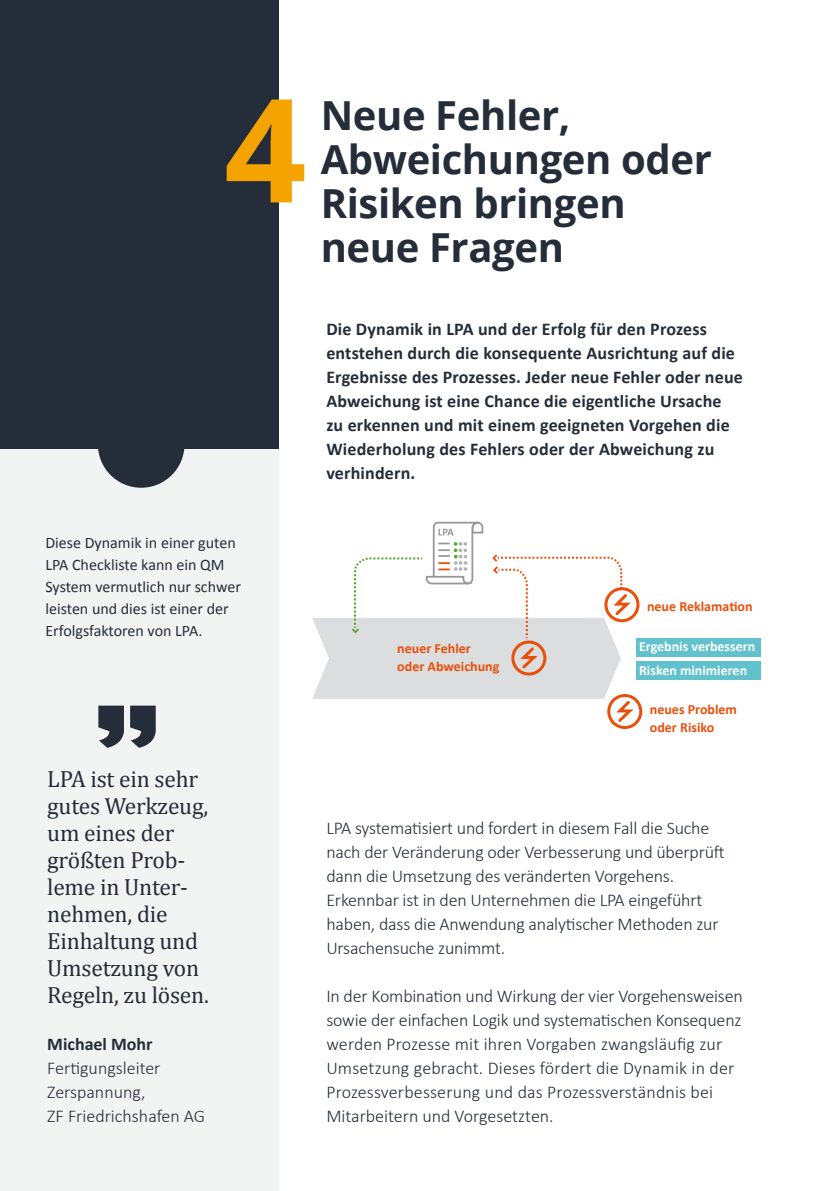
<style>
.page{position:relative;width:840px;height:1191px;background:#fff}
.page>*{position:absolute;margin:0;border:0;box-sizing:border-box;transform-origin:0 0}
.t1{font:700 144.2px "Open Sans";color:#f5a300}
.t2{font:700 40px/44px "Open Sans";letter-spacing:-.01em;color:#242d39}
.t3{font:23.4px/27px "Cambria";letter-spacing:-.01em;color:#242d39}
.t4{font:300 18px/24px "Calibri";letter-spacing:-.01em;color:#242d39}
.t5{font:700 18px/24px "Calibri";letter-spacing:.01em;color:#242d39}
.t6{font:16px/22px "Calibri";color:#242d39}
.t7{font:700 14px/18px "Calibri";color:#ea4f0a}
.t8{font:700 14px/24px "Calibri";color:#fff}
</style>
<div class="page">
<div style="left:0;top:445px;width:278px;height:746px;background:#f2f3f3"></div>
<div style="left:0;top:0;width:278px;height:448px;background:#242d39"></div>
<div style="left:98px;top:401px;width:86px;height:87px;background:#242d39;border-radius:50%"></div>
<div style="left:635px;top:638px;width:125px;height:18px;background:#61c1cc"></div>
<div style="left:635px;top:662px;width:125px;height:18px;background:#61c1cc"></div>
<div style="left:604px;top:587px;width:35px;height:35px;border:3px solid #ea4f0a;border-radius:50%"></div>
<div style="left:607px;top:694px;width:35px;height:35px;border:3px solid #ea4f0a;border-radius:50%"></div>
<svg style="left:312px;top:521px;width:325px;height:203px"></svg>
<svg style="left:98px;top:705px;width:26px;height:43px"></svg>
<svg style="left:130px;top:705px;width:26px;height:43px"></svg>
<h1 class="t1" style="left:224px;top:48px;width:84px">4</h1>
<h2 class="t2" style="left:320px;top:92px;width:392px">Neue Fehler,<br>Abweichungen oder<br>Risiken bringen neue Fragen</h2>
<p class="t5" style="left:326px;top:317px;width:418px">Die Dynamik in LPA und der Erfolg für den Prozess entstehen durch die konsequente Ausrichtung auf die Ergebnisse des Prozesses. Jeder neue Fehler oder neue Abweichung ist eine Chance die eigentliche Ursache zu erkennen und mit einem geeigneten Vorgehen die Wiederholung des Fehlers oder der Abweichung zu verhindern.</p>
<p class="t6" style="left:45px;top:531px;width:197px">Diese Dynamik in einer guten<br>LPA Checkliste kann ein QM<br>System vermutlich nur schwer leisten und dies ist einer der<br>Erfolgsfaktoren von LPA.</p>
<p class="t3" style="left:47px;top:765px;width:163px">LPA ist ein sehr gutes Werkzeug, um eines der größten Prob&shy;leme in Unter&shy;nehmen, die<br>Einhaltung und<br>Umsetzung von<br>Regeln, zu lösen.</p>
<p class="t5" style="left:47px;top:1032px;width:107px">Michael Mohr</p>
<p class="t4" style="left:47px;top:1055px;width:159px">Fertigungsleiter<br>Zerspannung,<br>ZF Friedrichshafen AG</p>
<p class="t7" style="left:397px;top:639px;width:104px">neuer Fehler oder Abweichung</p>
<p class="t7" style="left:646px;top:597px;width:107px">neue Reklamation</p>
<p class="t8" style="left:638px;top:634px;width:118px">Ergebnis verbessern<br>Risken minimieren</p>
<p class="t7" style="left:649px;top:701px;width:89px">neues Problem oder Risiko</p>
<p class="t4" style="left:326px;top:814px;width:400px">LPA systematisiert und fordert in diesem Fall die Suche nach der Veränderung oder Verbesserung und überprüft dann die Umsetzung des veränderten Vorgehens.<br>Erkennbar ist in den Unternehmen die LPA eingeführt haben, dass die Anwendung analytischer Methoden zur Ursachensuche zunimmt.</p>
<p class="t4" style="left:326px;top:982px;width:418px">In der Kombination und Wirkung der vier Vorgehensweisen sowie der einfachen Logik und systematischen Konsequenz werden Prozesse mit ihren Vorgaben zwangsläufig zur Umsetzung gebracht. Dieses fördert die Dynamik in der Prozessverbesserung und das Prozessverständnis bei Mitarbeitern und Vorgesetzten.</p>
</div>
